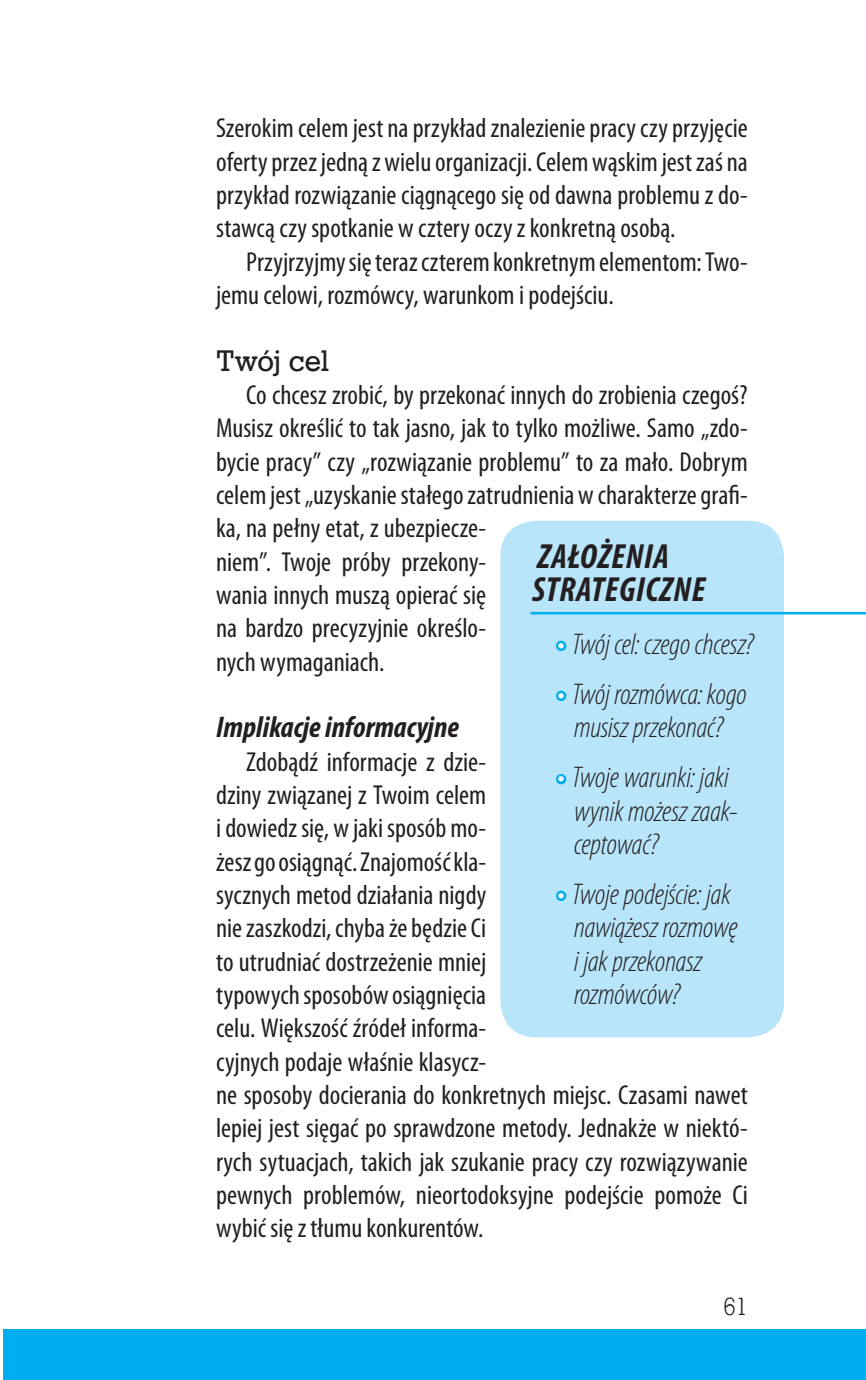
<style>
.page{position:relative;width:866px;height:1380px;background:#fff}
.page>*{position:absolute;margin:0;border:0;box-sizing:border-box;transform-origin:0 0}
.t1{font:italic 700 condensed 35px/32.5px "Myriad Pro";letter-spacing:.02em;color:#231f20}
.t2{font:italic 300 condensed 30px/33.2px "Myriad Pro";letter-spacing:-.01em;color:#231f20}
.t3{font:italic 700 condensed 30px "Myriad Pro";letter-spacing:-.025em;color:#231f20}
.t4{font:30px "Geo Slab 712 Md EU";color:#231f20}
.t5{font:condensed 27.5px/33.2px "Myriad Pro";color:#231f20}
.t6{font:25px "Geo Slab 712 Lt EU";color:#231f20}
.s1{color:#fff}
</style>
<div class="page">
<div style="left:3px;top:1329px;width:863px;height:50px;background:#00aeef"></div>
<div style="left:500px;top:520px;width:284px;height:517px;background:#b9e5fa;border-radius:35px"></div>
<div style="left:556px;top:640px;width:10px;height:11px;border:5px solid #00aeef;border-radius:50%"></div>
<div style="left:556px;top:690px;width:10px;height:11px;border:5px solid #00aeef;border-radius:50%"></div>
<div style="left:556px;top:773px;width:10px;height:11px;border:5px solid #00aeef;border-radius:50%"></div>
<div style="left:556px;top:890px;width:10px;height:10px;border:5px solid #00aeef;border-radius:50%"></div>
<hr style="left:530px;top:612px;width:336px;height:2px;background:#00aeef">
<p class="t5" style="left:216px;top:112px;width:533px;text-align:justify">Szerokim celemjest naprzykładznalezieniepracyczyprzyjęcie ofertyprzezjednązwieluorganizacji.Celemwąskimjestzaś na przykład rozwiązanie ciągnącego się od dawna problemu z do&shy;stawcączyspotkanie w czteryoczyzkonkretnąosobą.</p>
<p class="t5" style="left:216px;top:245px;width:533px;text-indent:30px">Przyjrzyjmysięterazczteremkonkretnymelementom:Two&shy;jemu celowi, rozmówcy, warunkom i podejściu.</p>
<p class="t4" style="left:216px;top:342px;width:114px">Twój cel</p>
<p class="t5" style="left:216px;top:379px;width:533px;text-indent:30px">Co chcesz zrobić, by przekonać innych do zrobienia czegoś?<br>Musisz określić to tak jasno, jak to tylko możliwe. Samo „zdo&shy;bycie pracy” czy „rozwiązanie problemu” to za mało. Dobrym celemjest„uzyskaniestałegozatrudnieniawcharakterzegrafi&shy;ka, na pełny etat, z ubezpiecze-<br>niem”. Twoje próby przekony-<br>wania innych muszą opierać się<br>na bardzo precyzyjnie określo-<br>nych wymaganiach.</p>
<p class="t3" style="left:216px;top:711px;width:244px">IMPLIKACJE INFORMACYJNE</p>
<p class="t5" style="left:216px;top:745px;width:533px;text-indent:30px">Zdobądź informacje z dzie-<br>dziny związanej z Twoim celem<br>idowiedzsię, w jaki sposóbmo&shy;żeszgoosiągnąć.Znajomośćkla-<br>sycznych metod działania nigdy niezaszkodzi,chybażebędzieCi<br>to utrudniać dostrzeżenie mniej<br>typowych sposobówosiągnięcia<br>celu. Większość źródeł informa-<br>cyjnych podaje właśnie klasycz-<br>ne sposoby docierania do konkretnych miejsc. Czasami nawet lepiej jest sięgać po sprawdzone metody. Jednakże w niektó&shy;rych sytuacjach, takich jak szukanie pracy czy rozwiązywanie pewnych problemów, nieortodoksyjne podejście pomoże Ci wybić się z tłumu konkurentów.</p>
<p class="t1" style="left:532px;top:541px;width:175px">ZAŁOŻENIA<br>STRATEGICZNE</p>
<p class="t2" style="left:557px;top:628px;width:198px"><span class="s1">•</span> Twój cel: czego chcesz?</p>
<p class="t2" style="left:557px;top:678px;width:191px;text-align:center"><span class="s1">•</span> Twój rozmówca: kogo musisz przekonać?</p>
<p class="t2" style="left:574px;top:761px;width:165px;text-indent:-17px"><span class="s1">•</span> Twoje warunki: jaki wynik możesz zaak&shy;ceptować?</p>
<p class="t2" style="left:574px;top:878px;width:165px;text-indent:-17px"><span class="s1">•</span> Twoje podejście: jak nawiążesz rozmowę i jakprzekonasz rozmówców?</p>
<p class="t6" style="left:723px;top:1290px;width:26px">61</p>
</div>
